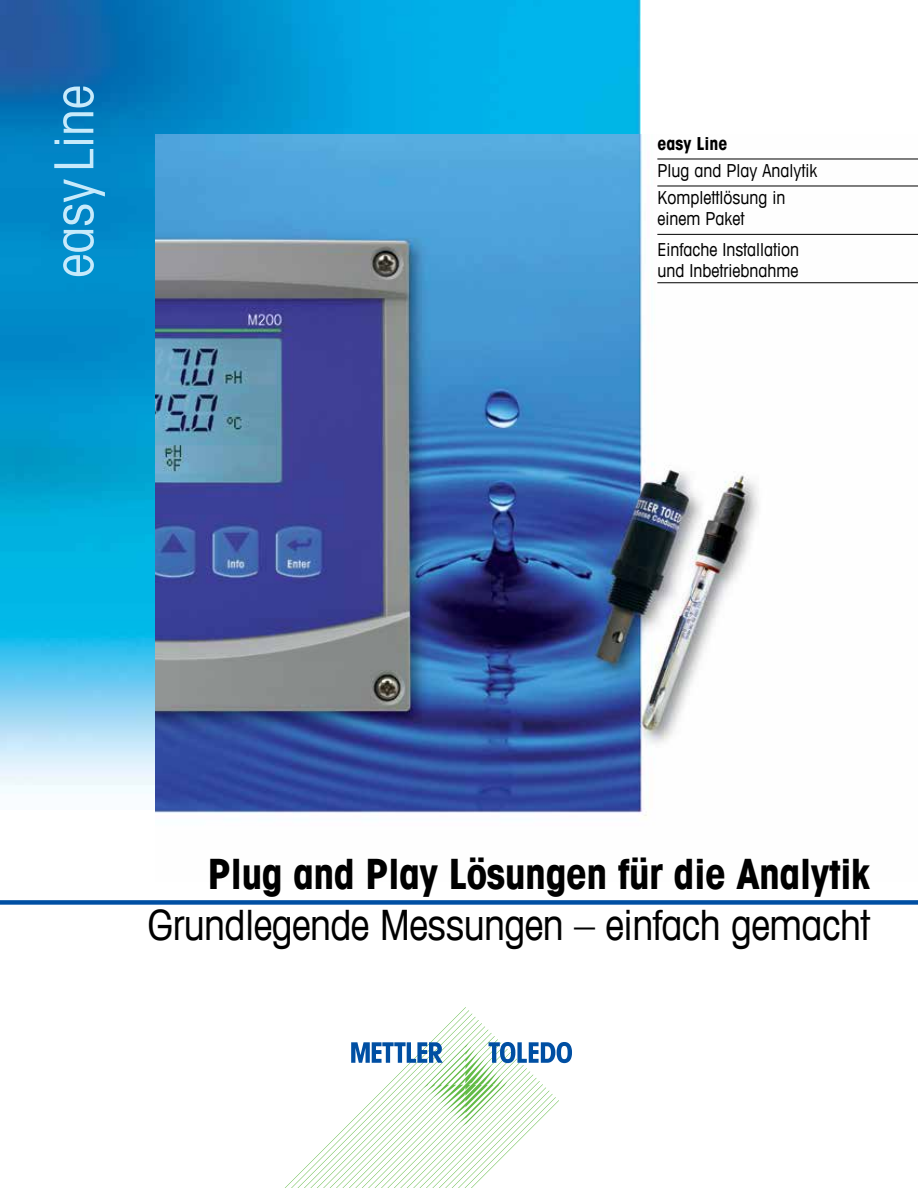
<style>
.page{position:relative;width:918px;height:1188px;background:#fff}
.page>*{position:absolute;margin:0;border:0;box-sizing:border-box;transform-origin:0 0}
.t1{font:condensed 54px "Avant Garde Com";color:#c7eafb}
.t2{font:condensed 42px "Avant Garde Com";letter-spacing:-.015em;color:#000}
.t3{font:700 condensed 42px "Avant Garde Com";letter-spacing:-.015em;color:#000}
.t4{font:condensed 18px/27.5px "Avant Garde Com";color:#000}
.t5{font:700 condensed 18px "Avant Garde Com";color:#000}
</style>
<div class="page">
<img style="left:0;top:0;width:640px;height:809px">
<div style="left:0;top:900px;width:918px;height:5px;background:#004fa3"></div>
<img style="left:156px;top:135px;width:762px;height:681px">
<hr style="left:657px;top:159px;width:261px;height:1px;background:#000">
<hr style="left:657px;top:186px;width:261px;height:1px;background:#000">
<hr style="left:657px;top:234px;width:261px;height:1px;background:#000">
<hr style="left:657px;top:282px;width:261px;height:1px;background:#000">
<svg style="left:285px;top:1007px;width:287px;height:181px"></svg>
<h1 class="t1" style="left:41px;top:278px;width:194px;rotate:-90deg">easyLine</h1>
<p class="t5" style="left:657px;top:132px;width:71px">easy Line</p>
<p class="t4" style="left:657px;top:157px;width:161px">Plug and Play Analytik<br>Komplettlösung in</p>
<p class="t4" style="left:657px;top:203px;width:143px;line-height:30.5px">einem Paket<br>Einfache Installation</p>
<p class="t4" style="left:657px;top:256px;width:142px">und Inbetriebnahme</p>
<h2 class="t3" style="left:208px;top:847px;width:664px">Plug and Play Lösungen für die Analytik</h2>
<h2 class="t2" style="left:148px;top:899px;width:723px">Grundlegende Messungen – einfach gemacht</h2>
</div>
